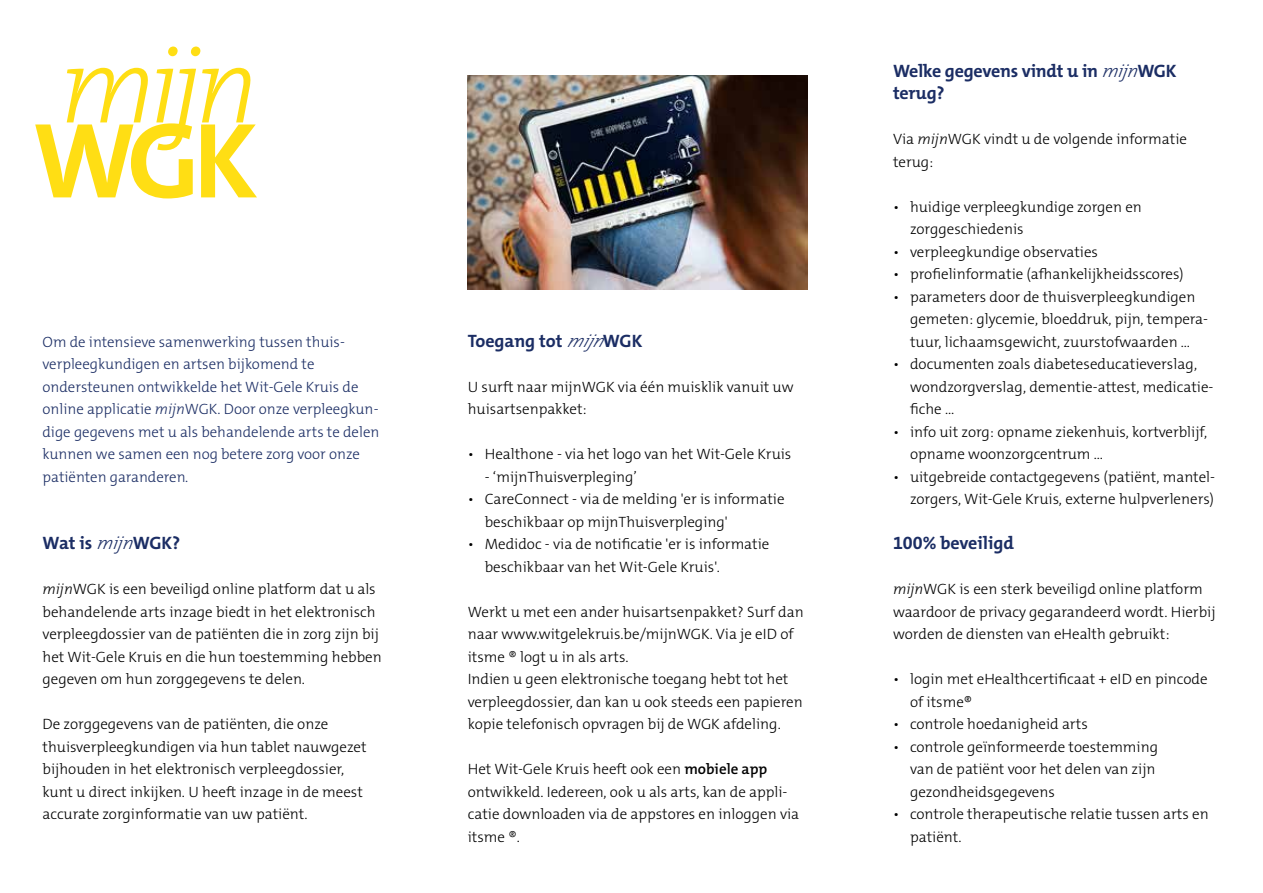
<style>
.page{position:relative;width:1263px;height:893px;background:#fff}
.page>*{position:absolute;margin:0;border:0;box-sizing:border-box;transform-origin:0 0}
.t1{font:italic 300 108px "The Mix Os F";color:#ffde14}
.t2{font:700 108px "The Sans C4 s";color:#ffde14}
.t3{font:700 18px/22.5px "The Mix Os F";letter-spacing:-.01em;color:#1b2d64}
.t4{font:300 15px/22.5px "The Mix Os F";color:#000}
.t5{font:300 15px/22.5px "The Mix Os F";color:#1b2d64}
.s1{font-style:italic}
.s2{font-weight:300;font-style:italic}
.s3{font-weight:600}
</style>
<div class="page">
<img style="left:468px;top:75px;width:340px;height:214px">
<h1 class="t1" style="left:59px;top:17px;width:200px">mijn</h1>
<h1 class="t2" style="left:33px;top:92px;width:227px">WGK</h1>
<p class="t5" style="left:43px;top:330px;width:338px">Om de intensieve samenwerking tussen thuis&shy;verpleegkundigen en artsen bijkomend te ondersteunen ontwikkelde het Wit-Gele Kruis de online applicatie <span class="s1">mijn</span>WGK. Door onze verpleegkun&shy;dige gegevens met u als behandelende arts te delen kunnen we samen een nog betere zorg voor onze patiënten garanderen.</p>
<p class="t3" style="left:43px;top:532px;width:139px">Wat is <span class="s2">mijn</span>WGK?</p>
<p class="t4" style="left:43px;top:578px;width:341px"><span class="s1">mijn</span>WGK is een beveiligd online platform dat u als behandelende arts inzage biedt in het elektronisch verpleegdossier van de patiënten die in zorg zijn bij het Wit-Gele Kruis en die hun toestemming hebben gegeven om hun zorggegevens te delen.</p>
<p class="t4" style="left:43px;top:713px;width:326px">De zorggegevens van de patiënten, die onze thuisverpleegkundigen via hun tablet nauwgezet bijhouden in het elektronisch verpleegdossier, kunt u direct inkijken. U heeft inzage in de meest accurate zorginformatie van uw patiënt.</p>
<p class="t3" style="left:468px;top:329px;width:176px">Toegang tot <span class="s2">mijn</span>WGK</p>
<p class="t4" style="left:468px;top:375px;width:327px">U surft naar mijnWGK via één muisklik vanuit uw huisartsenpakket:</p>
<p class="t4" style="left:468px;top:443px;width:325px">• Healthone - via het logo van het Wit-Gele Kruis</p>
<p class="t4" style="left:485px;top:465px;width:154px">- ‘mijnThuisverpleging’</p>
<p class="t4" style="left:485px;top:488px;width:301px;text-indent:-17px">• CareConnect - via de melding 'er is informatie beschikbaar op mijnThuisverpleging'</p>
<p class="t4" style="left:485px;top:533px;width:286px;text-indent:-17px">• Medidoc - via de notificatie 'er is informatie beschikbaar van het Wit-Gele Kruis'.</p>
<p class="t4" style="left:468px;top:600px;width:337px">Werkt u met een ander huisartsenpakket? Surf dan naar www.witgelekruis.be/mijnWGK. Via je eID of itsme ® logt u in als arts.<br>Indien u geen elektronische toegang hebt tot het verpleegdossier, dan kan u ook steeds een papieren kopie telefonisch opvragen bij de WGK afdeling.</p>
<p class="t4" style="left:468px;top:758px;width:333px">Het Wit-Gele Kruis heeft ook een <span class="s3">mobiele app </span>ontwikkeld. Iedereen, ook u als arts, kan de appli&shy;catie downloaden via de appstores en inloggen via itsme ®.</p>
<p class="t3" style="left:893px;top:59px;width:285px">Welke gegevens vindt u in <span class="s2">mijn</span>WGK terug?</p>
<p class="t4" style="left:893px;top:128px;width:295px">Via <span class="s1">mijn</span>WGK vindt u de volgende informatie terug:</p>
<p class="t4" style="left:910px;top:195px;width:233px;text-indent:-17px">• huidige verpleegkundige zorgen en zorggeschiedenis</p>
<p class="t4" style="left:893px;top:240px;width:207px">• verpleegkundige observaties</p>
<p class="t4" style="left:893px;top:263px;width:292px">• profielinformatie (afhankelijkheidsscores)</p>
<p class="t4" style="left:910px;top:285px;width:300px;text-indent:-17px">• parameters door de thuisverpleegkundigen gemeten: glycemie, bloeddruk, pijn, tempera&shy;tuur, lichaamsgewicht, zuurstofwaarden …</p>
<p class="t4" style="left:910px;top:353px;width:305px;text-indent:-17px">• documenten zoals diabeteseducatieverslag, wondzorgverslag, dementie-attest, medicatie&shy;fiche …</p>
<p class="t4" style="left:910px;top:420px;width:299px;text-indent:-17px">• info uit zorg: opname ziekenhuis, kortverblijf, opname woonzorgcentrum …</p>
<p class="t4" style="left:893px;top:465px;width:324px;text-align:right">• uitgebreide contactgegevens (patiënt, mantel&shy;zorgers, Wit-Gele Kruis, externe hulpverleners)</p>
<p class="t3" style="left:893px;top:532px;width:123px">100% beveiligd</p>
<p class="t4" style="left:893px;top:578px;width:324px"><span class="s1">mijn</span>WGK is een sterk beveiligd online platform waardoor de privacy gegarandeerd wordt. Hierbij worden de diensten van eHealth gebruikt:</p>
<p class="t4" style="left:910px;top:668px;width:299px;text-indent:-17px">• login met eHealthcertificaat + eID en pincode of itsme®</p>
<p class="t4" style="left:893px;top:713px;width:196px">• controle hoedanigheid arts</p>
<p class="t4" style="left:910px;top:735px;width:250px;text-indent:-17px">• controle geïnformeerde toestemming van de patiënt voor het delen van zijn gezondheidsgegevens</p>
<p class="t4" style="left:910px;top:803px;width:300px;text-indent:-17px">• controle therapeutische relatie tussen arts en patiënt.</p>
</div>
